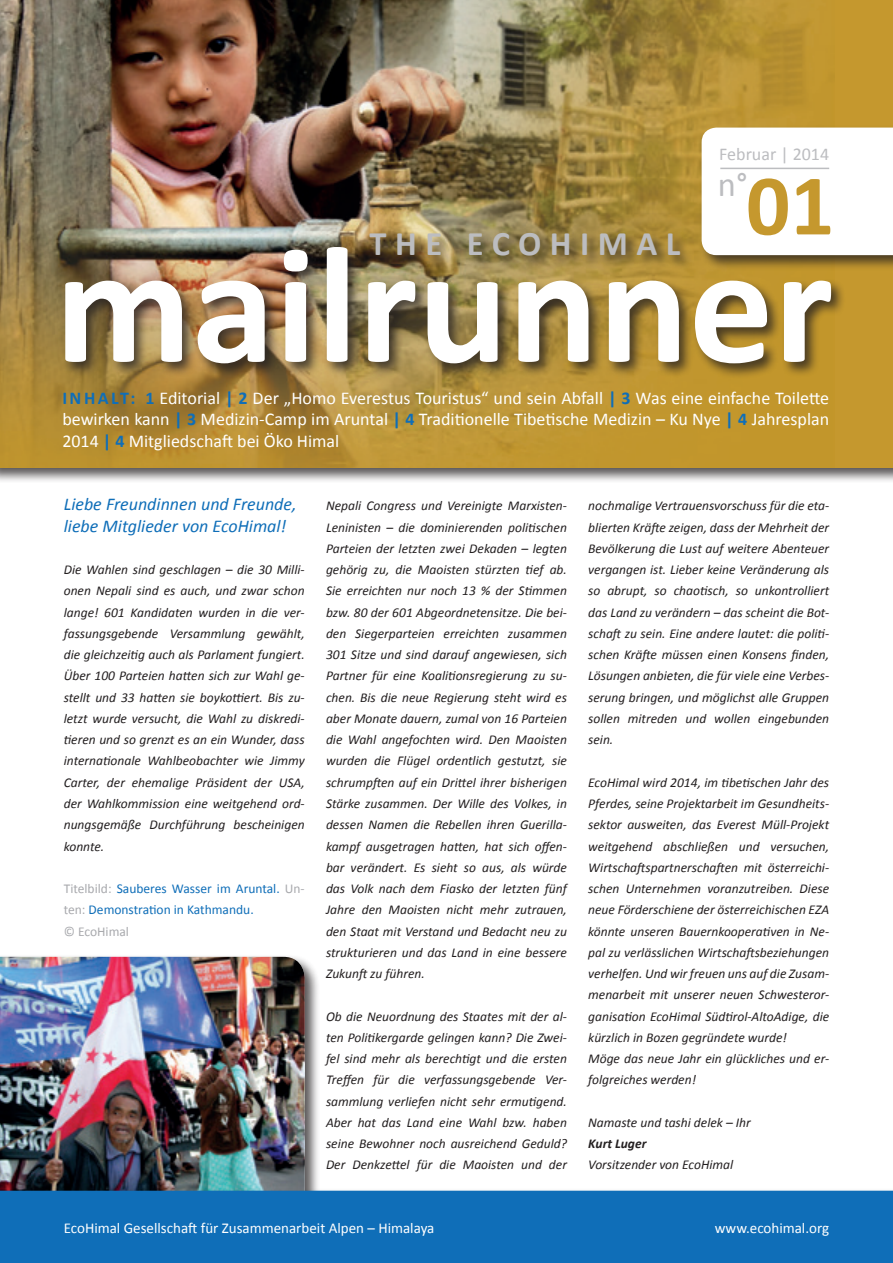
<style>
.page{position:relative;width:893px;height:1263px;background:#fff}
.page>*{position:absolute;margin:0;border:0;box-sizing:border-box;transform-origin:0 0}
.t1{font:700 168.3px "Calibri";color:#fff}
.Ohne_Zeilen{font:700 87px "Calibri";color:#c5982e}
.t2{font:700 34.5px "Calibri";letter-spacing:.245em;color:#bcbdc0}
.Ohne_Zeilen-2{font:34.5px "Calibri";color:#bcbdc0}
.t3{font:18px/21.3px "Calibri";color:#fff;text-align:justify}
.t4{font:italic 18px "Calibri";color:#0f6eb8}
.Ohne_Zeilen-3{font:18px "Calibri";color:#bcbdc0}
.t5{font:15px "Calibri";color:#fff}
.t6{font:italic 13.5px/21.3px "Calibri";color:#231f20;text-align:justify}
.t7{font:13.5px/21.3px "Calibri";color:#0f6eb8}
.t8{font:italic 700 13.5px "Calibri";color:#231f20}
.t9{font:13.5px "Calibri";color:#a8a9ad}
.s1{font-weight:700;color:#0f6eb8}
.s2{color:#a8a9ad}
</style>
<div class="page">
<div style="left:0;top:954px;width:320px;height:294px;background:#231f20;opacity:.75"></div>
<img style="left:0;top:957px;width:305px;height:231px">
<div style="left:0;top:0;width:893px;height:483px;background:#231f20;opacity:.75"></div>
<div style="left:0;top:0;width:893px;height:468px;background:#c5982e"></div>
<img style="left:0;top:0;width:808px;height:468px">
<div style="left:699px;top:125px;width:194px;height:145px;background:#231f20;opacity:.75"></div>
<div style="left:702px;top:128px;width:191px;height:127px;background:#fff"></div>
<div style="left:0;top:1188px;width:893px;height:75px;background:#231f20;opacity:.75"></div>
<div style="left:0;top:1191px;width:893px;height:72px;background:#0f6eb8"></div>
<div style="left:62px;top:244px;width:784px;height:135px;background:#231f20;opacity:.75"></div>
<div style="left:367px;top:230px;width:328px;height:40px;background:#231f20;opacity:.75"></div>
<hr style="left:720px;top:168px;width:109px;height:1px;background:#bcbdc0">
<p class="Ohne_Zeilen-3" style="left:719px;top:143px;width:111px">Februar | 2014</p>
<p class="Ohne_Zeilen" style="left:746px;top:152px;width:90px">01</p>
<p class="t1" style="left:55px;top:201px;width:780px">mailrunner</p>
<p class="Ohne_Zeilen-2" style="left:718px;top:163px;width:31px">n°</p>
<p class="t2" style="left:370px;top:222px;width:312px">THE ECOHIMAL</p>
<p class="t3" style="left:62px;top:386px;width:768px"><span class="s1">INHALT: 1</span> Editorial <span class="s1">| 2</span> Der „Homo Everestus Touristus“ und sein Abfall <span class="s1">| 3</span> Was eine einfache Toilette bewirken kann <span class="s1">| 3</span> Medizin-Camp im Aruntal <span class="s1">| 4</span> Traditionelle Tibetische Medizin – Ku Nye <span class="s1">| 4</span> Jahresplan 2014 <span class="s1">| 4</span> Mitgliedschaft bei Öko Himal</p>
<p class="t4" style="left:64px;top:493px;width:234px">Liebe Freundinnen und Freunde,</p>
<p class="t4" style="left:64px;top:514px;width:224px">liebe Mitglieder von EcoHimal!</p>
<p class="t6" style="left:64px;top:558px;width:242px">Die Wahlen sind geschlagen – die 30 Milli&shy;onen Nepali sind es auch, und zwar schon lange! 601 Kandidaten wurden in die ver&shy;fassungsgebende Versammlung gewählt, die gleichzeitig auch als Parlament fungiert.<br>Über 100 Parteien hatten sich zur Wahl ge&shy;stellt und 33 hatten sie boykottiert. Bis zu&shy;letzt wurde versucht, die Wahl zu diskredi&shy;tieren und so grenzt es an ein Wunder, dass internationale Wahlbeobachter wie Jimmy Carter, der ehemalige Präsident der USA, der Wahlkommission eine weitgehend ord&shy;nungsgemäße Durchführung bescheinigen konnte.</p>
<p class="t7" style="left:64px;top:877px;width:242px"><span class="s2">Titelbild:</span> Sauberes Wasser im Aruntal. <span class="s2">Un&shy;ten:</span> Demonstration in Kathmandu.</p>
<p class="t9" style="left:64px;top:923px;width:67px">© EcoHimal</p>
<p class="t6" style="left:326px;top:494px;width:242px">Nepali Congress und Vereinigte Marxisten-Leninisten – die dominierenden politischen Parteien der letzten zwei Dekaden – legten gehörig zu, die Maoisten stürzten tief ab.<br>Sie erreichten nur noch 13 % der Stimmen bzw. 80 der 601 Abgeordnetensitze. Die bei&shy;den Siegerparteien erreichten zusammen 301 Sitze und sind darauf angewiesen, sich Partner für eine Koalitionsregierung zu su&shy;chen. Bis die neue Regierung steht wird es aber Monate dauern, zumal von 16 Parteien die Wahl angefochten wird. Den Maoisten wurden die Flügel ordentlich gestutzt, sie schrumpften auf ein Drittel ihrer bisherigen Stärke zusammen. Der Wille des Volkes, in dessen Namen die Rebellen ihren Guerilla&shy;kampf ausgetragen hatten, hat sich offen&shy;bar verändert. Es sieht so aus, als würde das Volk nach dem Fiasko der letzten fünf Jahre den Maoisten nicht mehr zutrauen, den Staat mit Verstand und Bedacht neu zu strukturieren und das Land in eine bessere Zukunft zu führen.</p>
<p class="t6" style="left:326px;top:1005px;width:242px">Ob die Neuordnung des Staates mit der al&shy;ten Politikergarde gelingen kann? Die Zwei&shy;fel sind mehr als berechtigt und die ersten Treffen für die verfassungsgebende Ver&shy;sammlung verliefen nicht sehr ermutigend.<br>Aber hat das Land eine Wahl bzw. haben seine Bewohner noch ausreichend Geduld?<br>Der Denkzettel für die Maoisten und der</p>
<p class="t6" style="left:588px;top:494px;width:242px">nochmalige Vertrauensvorschuss für die eta&shy;blierten Kräfte zeigen, dass der Mehrheit der Bevölkerung die Lust auf weitere Abenteuer vergangen ist. Lieber keine Veränderung als so abrupt, so chaotisch, so unkontrolliert das Land zu verändern – das scheint die Bot&shy;schaft zu sein. Eine andere lautet: die politi&shy;schen Kräfte müssen einen Konsens finden, Lösungen anbieten, die für viele eine Verbes&shy;serung bringen, und möglichst alle Gruppen sollen mitreden und wollen eingebunden sein.</p>
<p class="t6" style="left:588px;top:771px;width:242px">EcoHimal wird 2014, im tibetischen Jahr des Pferdes, seine Projektarbeit im Gesundheits&shy;sektor ausweiten, das Everest Müll-Projekt weitgehend abschließen und versuchen, Wirtschaftspartnerschaften mit österreichi&shy;schen Unternehmen voranzutreiben. Diese neue Förderschiene der österreichischen EZA könnte unseren Bauernkooperativen in Ne&shy;pal zu verlässlichen Wirtschaftsbeziehungen verhelfen. Und wir freuen uns auf die Zusam&shy;menarbeit mit unserer neuen Schwesteror&shy;ganisation EcoHimal Südtirol-AltoAdige, die kürzlich in Bozen gegründete wurde!</p>
<p class="t6" style="left:588px;top:1047px;width:242px">Möge das neue Jahr ein glückliches und er&shy;folgreiches werden!</p>
<p class="t6" style="left:588px;top:1111px;width:164px">Namaste und tashi delek – Ihr</p>
<p class="t8" style="left:588px;top:1135px;width:60px">Kurt Luger</p>
<p class="t6" style="left:588px;top:1154px;width:147px">Vorsitzender von EcoHimal</p>
<p class="t5" style="left:64px;top:1219px;width:372px">EcoHimal Gesellschaft für Zusammenarbeit Alpen – Himalaya</p>
<p class="t5" style="left:715px;top:1219px;width:116px">www.ecohimal.org</p>
</div>
